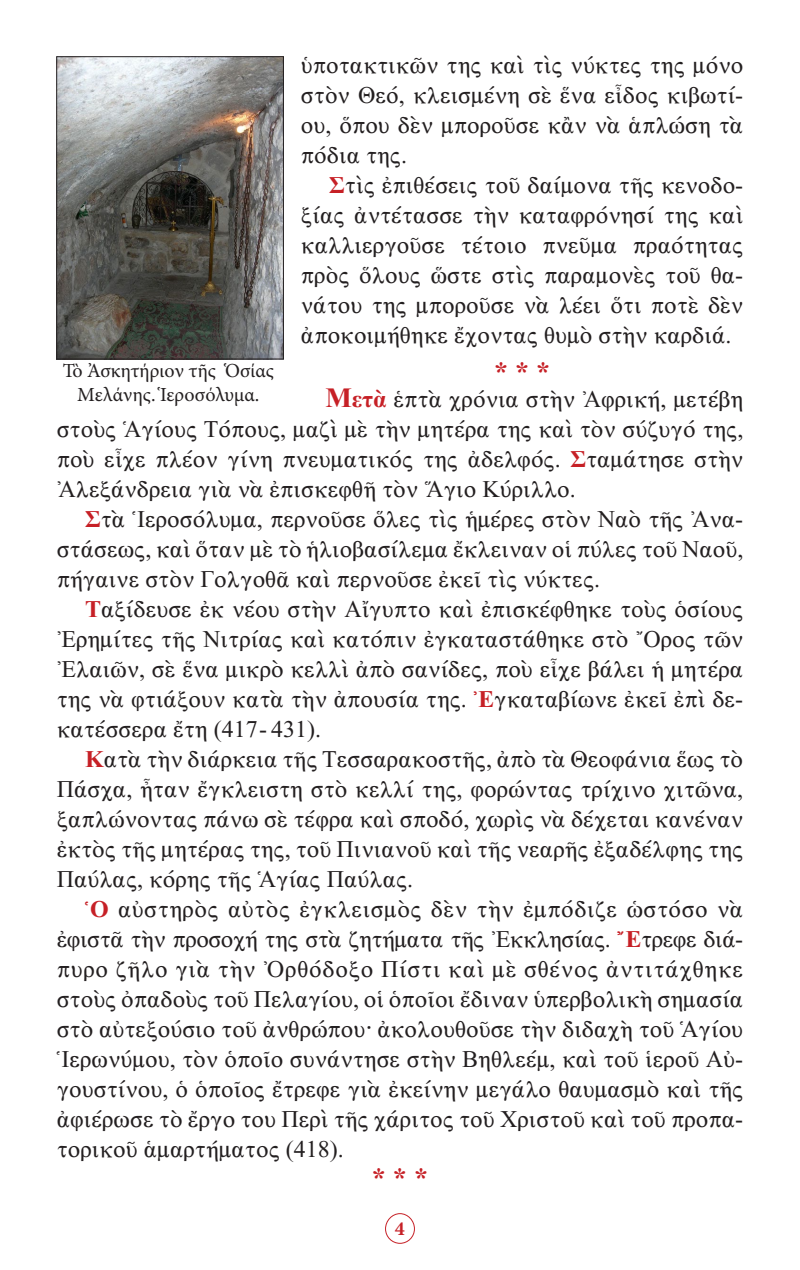
<style>
.page{position:relative;width:800px;height:1270px;background:#fff}
.page>*{position:absolute;margin:0;border:0;box-sizing:border-box;transform-origin:0 0}
.Asteriskoi{font:28px "CTOS New Times Bold Test 1";color:#c62026}
.t1{font:24px/30px "CTOS New Times Roman Test 1";color:#231f20;text-align:justify}
.t2{font:20px/24px "Minion Pro";color:#231f20;text-align:center}
.t3{font:700 20px "Minion Pro";color:#c62026}
.s1{font-family:"CTOS New Times Bold Test 1";color:#c62026}
.s2{font-family:"CTOS New Times Bold Test 1";font-size:28px;color:#c62026}
</style>
<div class="page">
<div style="left:385px;top:1213px;width:30px;height:31px;border:1px solid #c62026;border-radius:50%"></div>
<img style="left:58px;top:58px;width:224px;height:299px">
<div style="left:56px;top:56px;width:228px;height:303px;border:1px solid #231f20"></div>
<p class="t1" style="left:301px;top:50px;width:444px">ὑποτακτικῶν της καὶ τὶς νύκτες της μόνο στὸν Θεό, κλεισμένη σὲ ἕνα εἶδος κιβωτί&shy;ου, ὅπου δὲν μποροῦσε κἂν νὰ ἁπλώση τὰ πόδια της.</p>
<p class="t1" style="left:301px;top:170px;width:444px;text-indent:28px"><span class="s1">Σ</span>τὶς ἐπιθέσεις τοῦ δαίμονα τῆς κενοδο&shy;ξίας ἀντέτασσε τὴν καταφρόνησί της καὶ καλλιεργοῦσε τέτοιο πνεῦμα πραότητας πρὸς ὅλους ὥστε στὶς παραμονὲς τοῦ θα&shy;νάτου της μποροῦσε νὰ λέει ὅτι ποτὲ δὲν ἀποκοιμήθηκε ἔχοντας θυμὸ στὴν καρδιά.</p>
<p class="Asteriskoi" style="left:494px;top:356px;width:57px">* * *</p>
<p class="t1" style="left:57px;top:384px;width:688px;text-indent:269px"><span class="s2">Μ</span><span class="s1">ετὰ</span> ἑπτὰ χρόνια στὴν Ἀφρική, μετέβη στοὺς Ἁγίους Τόπους, μαζὶ μὲ τὴν μητέρα της καὶ τὸν σύζυγό της, ποὺ εἶχε πλέον γίνη πνευματικός της ἀδελφός. <span class="s1">Σ</span>ταμάτησε στὴν Ἀλεξάνδρεια γιὰ νὰ ἐπισκεφθῆ τὸν Ἅγιο Κύριλλο.</p>
<p class="t1" style="left:57px;top:504px;width:688px;text-indent:28px"><span class="s1">Σ</span>τὰ Ἱεροσόλυμα, περνοῦσε ὅλες τὶς ἡμέρες στὸν Ναὸ τῆς Ἀνα&shy;στάσεως, καὶ ὅταν μὲ τὸ ἡλιοβασίλεμα ἔκλειναν οἱ πύλες τοῦ Ναοῦ, πήγαινε στὸν Γολγοθᾶ καὶ περνοῦσε ἐκεῖ τὶς νύκτες.</p>
<p class="t1" style="left:57px;top:594px;width:688px;text-indent:28px"><span class="s1">Τ</span>αξίδευσε ἐκ νέου στὴν Αἴγυπτο καὶ ἐπισκέφθηκε τοὺς ὁσίους Ἐρημίτες τῆς Νιτρίας καὶ κατόπιν ἐγκαταστάθηκε στὸ Ὄρος τῶν Ἐλαιῶν, σὲ ἕνα μικρὸ κελλὶ ἀπὸ σανίδες, ποὺ εἶχε βάλει ἡ μητέρα της νὰ φτιάξουν κατὰ τὴν ἀπουσία της. <span class="s1">Ἐ</span>γκαταβίωνε ἐκεῖ ἐπὶ δε&shy;κατέσσερα ἔτη (417- 431).</p>
<p class="t1" style="left:57px;top:744px;width:688px;text-indent:28px"><span class="s1">Κ</span>ατὰ τὴν διάρκεια τῆς Τεσσαρακοστῆς, ἀπὸ τὰ Θεοφάνια ἕως τὸ Πάσχα, ἦταν ἔγκλειστη στὸ κελλί της, φορώντας τρίχινο χιτῶνα, ξαπλώνοντας πάνω σὲ τέφρα καὶ σποδό, χωρὶς νὰ δέχεται κανέναν ἐκτὸς τῆς μητέρας της, τοῦ Πινιανοῦ καὶ τῆς νεαρῆς ἐξαδέλφης της Παύλας, κόρης τῆς Ἁγίας Παύλας.</p>
<p class="t1" style="left:57px;top:894px;width:688px;text-indent:28px"><span class="s1">Ὁ</span> αὐστηρὸς αὐτὸς ἐγκλεισμὸς δὲν τὴν ἐμπόδιζε ὡστόσο νὰ ἐφιστᾶ τὴν προσοχή της στὰ ζητήματα τῆς Ἐκκλησίας. <span class="s1">Ἔ</span>τρεφε διά&shy;πυρο ζῆλο γιὰ τὴν Ὀρθόδοξο Πίστι καὶ μὲ σθένος ἀντιτάχθηκε στοὺς ὀπαδοὺς τοῦ Πελαγίου, οἱ ὁποῖοι ἔδιναν ὑπερβολικὴ σημασία στὸ αὐτεξούσιο τοῦ ἀνθρώπου· ἀκολουθοῦσε τὴν διδαχὴ τοῦ Ἁγίου Ἱερωνύμου, τὸν ὁποῖο συνάντησε στὴν Βηθλεέμ, καὶ τοῦ ἱεροῦ Αὐ&shy;γουστίνου, ὁ ὁποῖος ἔτρεφε γιὰ ἐκείνην μεγάλο θαυμασμὸ καὶ τῆς ἀφιέρωσε τὸ ἔργο του Περὶ τῆς χάριτος τοῦ Χριστοῦ καὶ τοῦ προπα&shy;τορικοῦ ἁμαρτήματος (418).</p>
<p class="Asteriskoi" style="left:372px;top:1162px;width:57px">* * *</p>
<p class="t2" style="left:63px;top:359px;width:213px">Τὸ Ἀσκητήριον τῆς Ὁσίας<br>Μελάνης. Ἱεροσόλυμα.</p>
<p class="t3" style="left:395px;top:1215px;width:11px">4</p>
</div>
